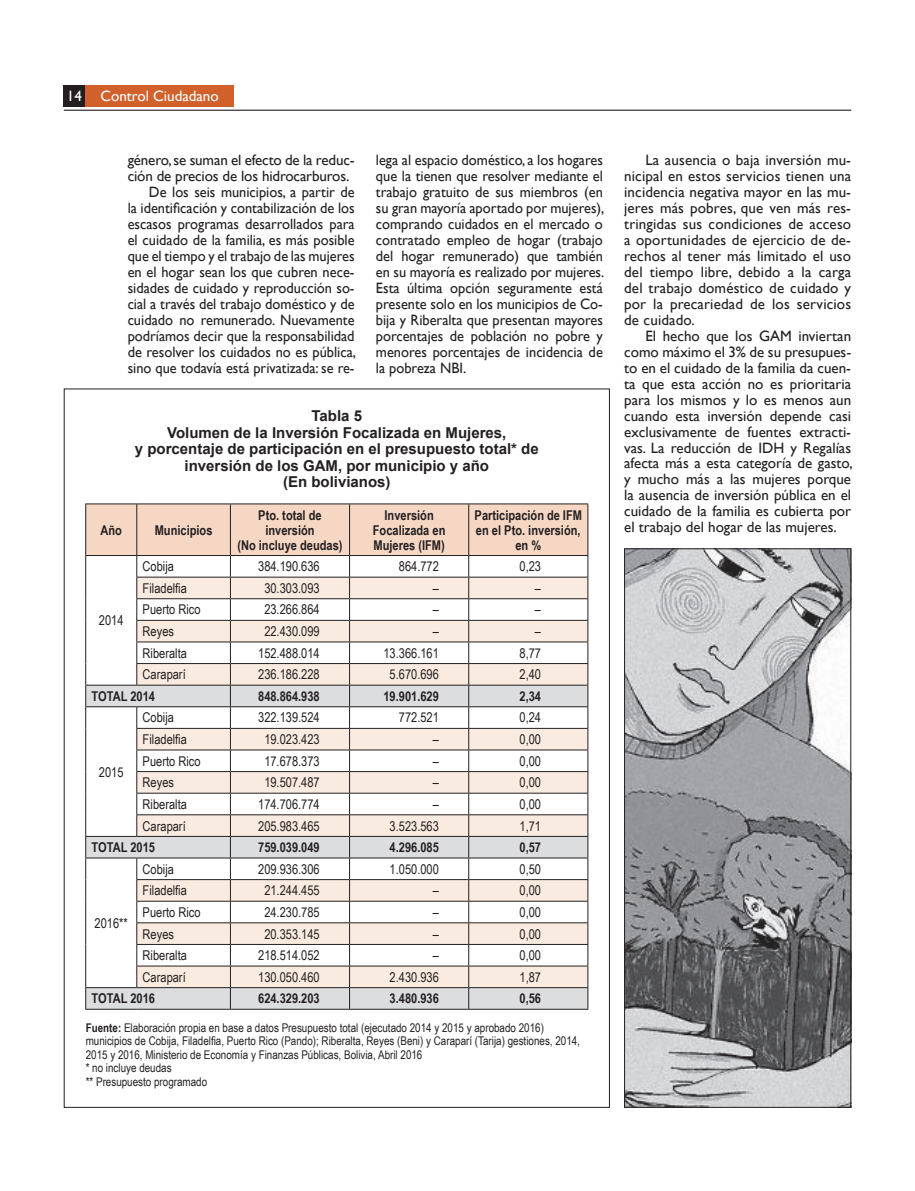
<style>
.page{position:relative;width:915px;height:1191px;background:#fff}
.page>*{position:absolute;margin:0;border:0;box-sizing:border-box;transform-origin:0 0}
.t1{font:15px/16px "Gill Sans";color:#231f20;text-align:justify;scale:.96 1}
.t2{font:15px/16px "Gill Sans";color:#231f20;text-align:justify}
.t3{font:700 15px/16.5px "Arial";color:#231f20;text-align:center}
.t4{font:15px "Gill Sans";color:#fff}
.t5{font:13.5px "Arial Narrow";color:#231f20}
.t6{font:700 13.5px/15px "Arial Narrow";color:#231f20;text-align:center}
.t7{font:12px/13.5px "Arial Narrow";color:#231f20}
.s1{font-weight:700}
</style>
<div class="page">
<div style="left:64px;top:85px;width:21px;height:21px;background:#231f20"></div>
<div style="left:85px;top:85px;width:149px;height:21px;background:#d2602b"></div>
<hr style="left:64px;top:110px;width:786px;height:1px;background:#231f20">
<hr style="left:85px;top:503px;width:52px;height:1px;background:#231f20">
<hr style="left:137px;top:503px;width:93px;height:1px;background:#231f20">
<hr style="left:230px;top:503px;width:119px;height:1px;background:#231f20">
<hr style="left:349px;top:503px;width:119px;height:1px;background:#231f20">
<hr style="left:468px;top:503px;width:120px;height:1px;background:#231f20">
<svg style="left:85px;top:504px;width:503px;height:505px"></svg>
<hr style="left:85px;top:1009px;width:52px;height:1px;background:#231f20">
<hr style="left:137px;top:1009px;width:93px;height:1px;background:#231f20">
<hr style="left:230px;top:1009px;width:119px;height:1px;background:#231f20">
<hr style="left:349px;top:1009px;width:119px;height:1px;background:#231f20">
<hr style="left:468px;top:1009px;width:120px;height:1px;background:#231f20">
<img style="left:626px;top:550px;width:222px;height:555px">
<div style="left:624px;top:548px;width:226px;height:559px;border:1px solid #231f20"></div>
<p class="t4" style="left:67px;top:87px;width:153px">14 Control Ciudadano</p>
<p class="t1" style="left:376px;top:152px;width:239px">lega al espacio doméstico, a los hogares que la tienen que resolver mediante el trabajo gratuito de sus miembros (en su gran mayoría aportado por mujeres), comprando cuidados en el mercado o contratado empleo de hogar (trabajo del hogar remunerado) que también en su mayoría es realizado por mujeres.<br>Esta última opción seguramente está presente solo en los municipios de Co&shy;bija y Riberalta que presentan mayores porcentajes de población no pobre y menores porcentajes de incidencia de la pobreza NBI.</p>
<p class="t2" style="left:624px;top:152px;width:228px;text-indent:21px">La ausencia o baja inversión mu&shy;nicipal en estos servicios tienen una incidencia negativa mayor en las mu&shy;jeres más pobres, que ven más res&shy;tringidas sus condiciones de acceso a oportunidades de ejercicio de de&shy;rechos al tener más limitado el uso del tiempo libre, debido a la carga del trabajo doméstico de cuidado y por la precariedad de los servicios de cuidado.</p>
<p class="t2" style="left:128px;top:152px;width:228px">género, se suman el efecto de la reduc-</p>
<p class="t2" style="left:128px;top:168px;width:223px">ción de precios de los hidrocarburos.</p>
<p class="t1" style="left:149px;top:184px;width:216px">De los seis municipios, a partir de</p>
<p class="t1" style="left:128px;top:200px;width:238px">la identificación y contabilización de los</p>
<p class="t1" style="left:128px;top:216px;width:238px">escasos programas desarrollados para</p>
<p class="t1" style="left:128px;top:232px;width:238px">el cuidado de la familia, es más posible</p>
<p class="t1" style="left:128px;top:248px;width:238px">que el tiempo y el trabajo de las mujeres</p>
<p class="t1" style="left:128px;top:264px;width:238px">en el hogar sean los que cubren nece-</p>
<p class="t1" style="left:128px;top:280px;width:238px">sidades de cuidado y reproducción so-</p>
<p class="t1" style="left:128px;top:296px;width:238px">cial a través del trabajo doméstico y de</p>
<p class="t1" style="left:128px;top:312px;width:238px">cuidado no remunerado. Nuevamente</p>
<p class="t1" style="left:128px;top:328px;width:238px">podríamos decir que la responsabilidad</p>
<p class="t1" style="left:128px;top:344px;width:239px">de resolver los cuidados no es pública,</p>
<p class="t1" style="left:128px;top:360px;width:238px">sino que todavía está privatizada: se re-</p>
<p class="t2" style="left:624px;top:328px;width:230px;text-indent:21px">El hecho que los GAM inviertan como máximo el 3% de su presupues&shy;to en el cuidado de la familia da cuen&shy;ta que esta acción no es prioritaria para los mismos y lo es menos aun cuando esta inversión depende casi exclusivamente de fuentes extracti&shy;vas. La reducción de IDH y Regalías afecta más a esta categoría de gasto, y mucho más a las mujeres porque la ausencia de inversión pública en el cuidado de la familia es cubierta por el trabajo del hogar de las mujeres.</p>
<p class="t3" style="left:135px;top:408px;width:405px">Tabla 5<br>Volumen de la Inversión Focalizada en Mujeres,<br>y porcentaje de participación en el presupuesto total* de inversión de los GAM, por municipio y año<br>(En bolivianos)</p>
<p class="t6" style="left:237px;top:507px;width:107px">Pto. total de inversión<br>(No incluye deudas)</p>
<p class="t6" style="left:372px;top:507px;width:74px">Inversión<br>Focalizada en<br>Mujeres (IFM)</p>
<p class="t6" style="left:474px;top:507px;width:109px">Participación de IFM en el Pto. inversión, en %</p>
<p class="t6" style="left:100px;top:522px;width:23px">Año</p>
<p class="t6" style="left:155px;top:522px;width:59px">Municipios</p>
<p class="t5" style="left:143px;top:556px;width:33px">Cobija</p>
<p class="t5" style="left:258px;top:556px;width:63px">384.190.636</p>
<p class="t5" style="left:399px;top:556px;width:42px">864.772</p>
<p class="t5" style="left:519px;top:556px;width:23px">0,23</p>
<p class="t5" style="left:143px;top:578px;width:46px">Filadelfia</p>
<p class="t5" style="left:264px;top:578px;width:57px">30.303.093</p>
<p class="t5" style="left:432px;top:578px;width:8px">–</p>
<p class="t5" style="left:534px;top:578px;width:8px">–</p>
<p class="t5" style="left:143px;top:600px;width:59px">Puerto Rico</p>
<p class="t5" style="left:264px;top:600px;width:57px">23.266.864</p>
<p class="t5" style="left:432px;top:600px;width:8px">–</p>
<p class="t5" style="left:534px;top:600px;width:8px">–</p>
<p class="t5" style="left:143px;top:621px;width:33px">Reyes</p>
<p class="t5" style="left:264px;top:621px;width:57px">22.430.099</p>
<p class="t5" style="left:432px;top:621px;width:8px">–</p>
<p class="t5" style="left:534px;top:621px;width:8px">–</p>
<p class="t5" style="left:143px;top:643px;width:46px">Riberalta</p>
<p class="t5" style="left:258px;top:643px;width:63px">152.488.014</p>
<p class="t5" style="left:383px;top:643px;width:57px">13.366.161</p>
<p class="t5" style="left:519px;top:643px;width:23px">8,77</p>
<p class="t5" style="left:143px;top:664px;width:45px">Caraparí</p>
<p class="t5" style="left:258px;top:664px;width:63px">236.186.228</p>
<p class="t5" style="left:389px;top:664px;width:51px">5.670.696</p>
<p class="t5" style="left:519px;top:664px;width:23px">2,40</p>
<p class="t6" style="left:92px;top:688px;width:65px">TOTAL 2014</p>
<p class="t6" style="left:258px;top:688px;width:63px">848.864.938</p>
<p class="t6" style="left:383px;top:688px;width:57px">19.901.629</p>
<p class="t6" style="left:519px;top:688px;width:23px">2,34</p>
<p class="t5" style="left:99px;top:610px;width:26px">2014</p>
<p class="t5" style="left:143px;top:708px;width:33px">Cobija</p>
<p class="t5" style="left:258px;top:708px;width:63px">322.139.524</p>
<p class="t5" style="left:399px;top:708px;width:42px">772.521</p>
<p class="t5" style="left:519px;top:708px;width:23px">0,24</p>
<p class="t5" style="left:143px;top:729px;width:46px">Filadelfia</p>
<p class="t5" style="left:264px;top:729px;width:57px">19.023.423</p>
<p class="t5" style="left:432px;top:729px;width:8px">–</p>
<p class="t5" style="left:519px;top:729px;width:23px">0,00</p>
<p class="t5" style="left:143px;top:751px;width:59px">Puerto Rico</p>
<p class="t5" style="left:264px;top:751px;width:57px">17.678.373</p>
<p class="t5" style="left:432px;top:751px;width:8px">–</p>
<p class="t5" style="left:519px;top:751px;width:23px">0,00</p>
<p class="t5" style="left:143px;top:772px;width:33px">Reyes</p>
<p class="t5" style="left:264px;top:772px;width:57px">19.507.487</p>
<p class="t5" style="left:432px;top:772px;width:8px">–</p>
<p class="t5" style="left:519px;top:772px;width:23px">0,00</p>
<p class="t5" style="left:143px;top:794px;width:46px">Riberalta</p>
<p class="t5" style="left:258px;top:794px;width:63px">174.706.774</p>
<p class="t5" style="left:432px;top:794px;width:8px">–</p>
<p class="t5" style="left:519px;top:794px;width:23px">0,00</p>
<p class="t5" style="left:143px;top:816px;width:45px">Caraparí</p>
<p class="t5" style="left:258px;top:816px;width:63px">205.983.465</p>
<p class="t5" style="left:389px;top:816px;width:51px">3.523.563</p>
<p class="t5" style="left:519px;top:816px;width:23px">1,71</p>
<p class="t6" style="left:92px;top:839px;width:65px">TOTAL 2015</p>
<p class="t6" style="left:258px;top:839px;width:63px">759.039.049</p>
<p class="t6" style="left:389px;top:839px;width:51px">4.296.085</p>
<p class="t6" style="left:519px;top:839px;width:23px">0,57</p>
<p class="t5" style="left:99px;top:762px;width:26px">2015</p>
<p class="t5" style="left:143px;top:859px;width:33px">Cobija</p>
<p class="t5" style="left:258px;top:859px;width:63px">209.936.306</p>
<p class="t5" style="left:389px;top:859px;width:51px">1.050.000</p>
<p class="t5" style="left:519px;top:859px;width:23px">0,50</p>
<p class="t5" style="left:143px;top:880px;width:46px">Filadelfia</p>
<p class="t5" style="left:264px;top:880px;width:57px">21.244.455</p>
<p class="t5" style="left:432px;top:880px;width:8px">–</p>
<p class="t5" style="left:519px;top:880px;width:23px">0,00</p>
<p class="t5" style="left:143px;top:902px;width:59px">Puerto Rico</p>
<p class="t5" style="left:264px;top:902px;width:57px">24.230.785</p>
<p class="t5" style="left:432px;top:902px;width:8px">–</p>
<p class="t5" style="left:519px;top:902px;width:23px">0,00</p>
<p class="t5" style="left:143px;top:924px;width:33px">Reyes</p>
<p class="t5" style="left:264px;top:924px;width:57px">20.353.145</p>
<p class="t5" style="left:432px;top:924px;width:8px">–</p>
<p class="t5" style="left:519px;top:924px;width:23px">0,00</p>
<p class="t5" style="left:143px;top:945px;width:46px">Riberalta</p>
<p class="t5" style="left:258px;top:945px;width:63px">218.514.052</p>
<p class="t5" style="left:432px;top:945px;width:8px">–</p>
<p class="t5" style="left:519px;top:945px;width:23px">0,00</p>
<p class="t5" style="left:143px;top:967px;width:45px">Caraparí</p>
<p class="t5" style="left:258px;top:967px;width:63px">130.050.460</p>
<p class="t5" style="left:389px;top:967px;width:51px">2.430.936</p>
<p class="t5" style="left:519px;top:967px;width:23px">1,87</p>
<p class="t6" style="left:92px;top:990px;width:65px">TOTAL 2016</p>
<p class="t6" style="left:258px;top:990px;width:63px">624.329.203</p>
<p class="t6" style="left:389px;top:990px;width:51px">3.480.936</p>
<p class="t6" style="left:519px;top:990px;width:23px">0,56</p>
<p class="t7" style="left:86px;top:1020px;width:495px"><span class="s1">Fuente:</span> Elaboración propia en base a datos Presupuesto total (ejecutado 2014 y 2015 y aprobado 2016) municipios de Cobija, Filadelfia, Puerto Rico (Pando); Riberalta, Reyes (Beni) y Caraparí (Tarija) gestiones, 2014, 2015 y 2016, Ministerio de Economía y Finanzas Públicas, Bolivia, Abril 2016<br>* no incluye deudas<br>** Presupuesto programado</p>
<p class="t5" style="left:95px;top:913px;width:35px">2016**</p>
</div>
